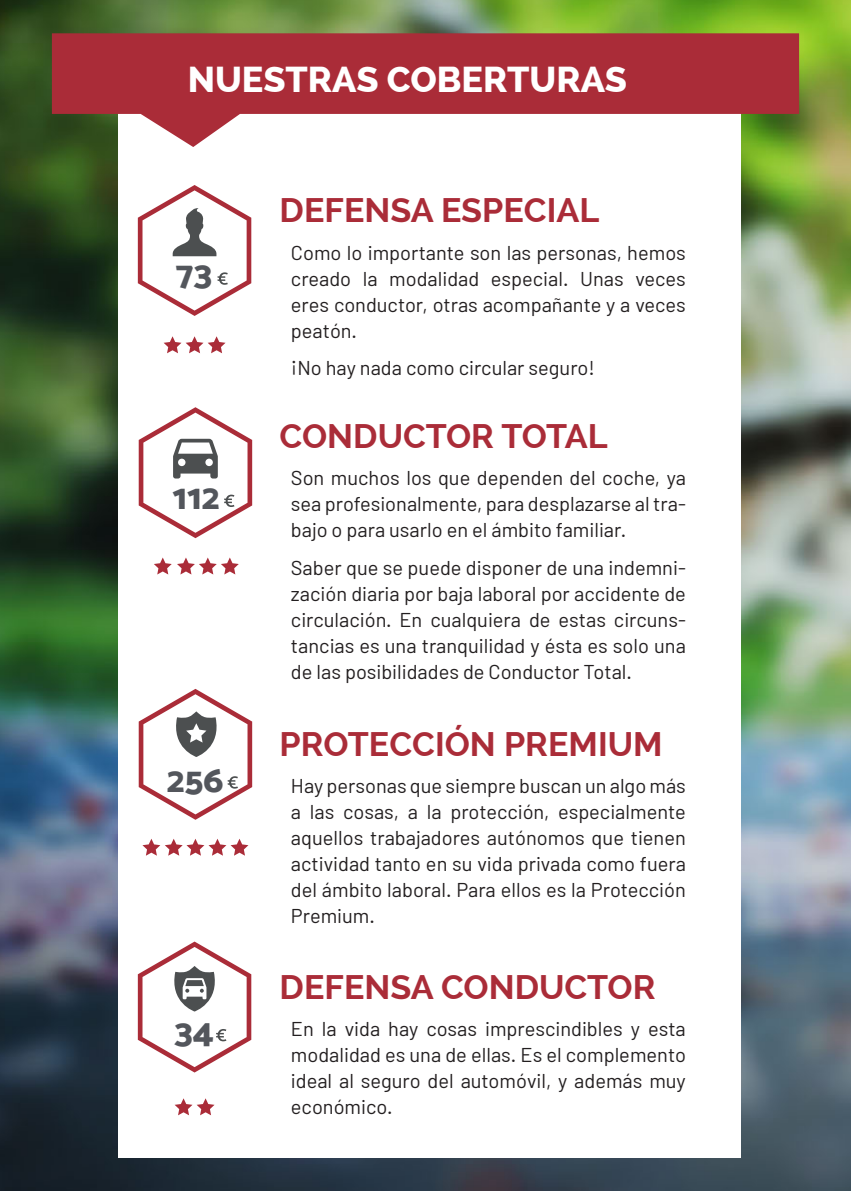
<style>
.page{position:relative;width:851px;height:1191px;background:#fff}
.page>*{position:absolute;margin:0;border:0;box-sizing:border-box;transform-origin:0 0}
.t1{font:800 36px "Raleway";color:#fff}
.t2{font:36px "Mosk Extra Bold 800";color:#53565c}
.t3{font:700 34px "Raleway";color:#aa2c38}
.t4{font:20px/26px "Barlow";color:#231f20;text-align:justify}
</style>
<div class="page">
<img style="left:0;top:0;width:850px;height:1191px">
<div style="left:118px;top:80px;width:622px;height:1077px;background:#fff"></div>
<svg style="left:52px;top:33px;width:747px;height:114px;fill:#aa2c38"></svg>
<svg style="left:163px;top:336px;width:62px;height:17px"></svg>
<svg style="left:138px;top:185px;width:113px;height:131px"></svg>
<svg style="left:154px;top:557px;width:85px;height:17px"></svg>
<svg style="left:139px;top:407px;width:113px;height:131px"></svg>
<svg style="left:142px;top:839px;width:106px;height:16px"></svg>
<svg style="left:139px;top:689px;width:113px;height:131px"></svg>
<svg style="left:174px;top:1098px;width:40px;height:17px"></svg>
<svg style="left:138px;top:941px;width:113px;height:131px"></svg>
<p class="t1" style="left:188px;top:58px;width:440px">NUESTRAS COBERTURAS</p>
<p class="t2" style="left:176px;top:252px;width:38px">73</p>
<p class="t2" style="left:172px;top:475px;width:48px">112</p>
<p class="t2" style="left:167px;top:757px;width:58px">256</p>
<p class="t2" style="left:174px;top:1009px;width:41px">34</p>
<p class="t3" style="left:279px;top:191px;width:321px">DEFENSA ESPECIAL</p>
<p class="t4" style="left:291px;top:239px;width:396px">Como lo importante son las personas, hemos creado la modalidad especial. Unas veces eres conductor, otras acompañante y a veces peatón.</p>
<p class="t4" style="left:291px;top:354px;width:305px">¡No hay nada como circular seguro!</p>
<p class="t3" style="left:279px;top:416px;width:330px">CONDUCTOR TOTAL</p>
<p class="t4" style="left:291px;top:464px;width:396px">Son muchos los que dependen del coche, ya sea profesionalmente, para desplazarse al tra&shy;bajo o para usarlo en el ámbito familiar.</p>
<p class="t4" style="left:291px;top:554px;width:396px">Saber que se puede disponer de una indemni&shy;zación diaria por baja laboral por accidente de circulación. En cualquiera de estas circuns&shy;tancias es una tranquilidad y ésta es solo una de las posibilidades de Conductor Total.</p>
<p class="t3" style="left:279px;top:724px;width:384px">PROTECCIÓN PREMIUM</p>
<p class="t4" style="left:291px;top:772px;width:396px">Hay personas que siempre buscan un algo más a las cosas, a la protección, especialmente aquellos trabajadores autónomos que tienen actividad tanto en su vida privada como fuera del ámbito laboral. Para ellos es la Protección Premium.</p>
<p class="t3" style="left:279px;top:967px;width:377px">DEFENSA CONDUCTOR</p>
<p class="t4" style="left:291px;top:1015px;width:396px">En la vida hay cosas imprescindibles y esta modalidad es una de ellas. Es el complemento ideal al seguro del automóvil, y además muy económico.</p>
</div>
